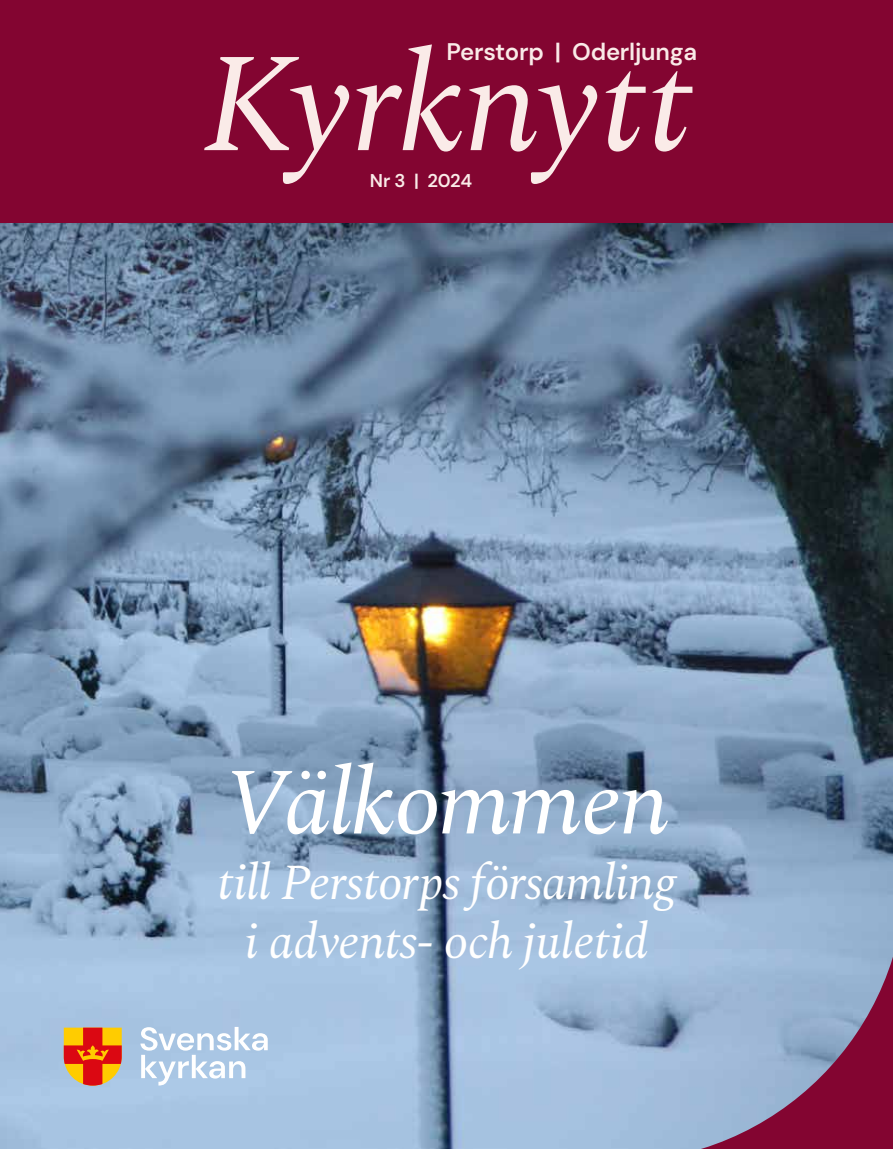
<style>
.page{position:relative;width:893px;height:1149px;background:#fff}
.page>*{position:absolute;margin:0;border:0;box-sizing:border-box;transform-origin:0 0}
.t1{font:italic 141px "Spectral";color:#faebe8}
.t2{font:italic 94.5px "Spectral";letter-spacing:-.025em;color:#fff}
.t3{font:italic 49.5px/59.4px "Spectral";letter-spacing:-.015em;color:#fff;text-align:center}
.t4{font:600 24px "DM Sans";letter-spacing:-.01em;color:#faebe8}
.t5{font:600 18.45px "DM Sans";letter-spacing:-.015em;color:#faebe8}
</style>
<div class="page">
<img style="left:0;top:279px;width:893px;height:869px">
<svg style="left:0;top:223px;width:893px;height:56px;background:#536982"></svg>
<div style="left:0;top:0;width:893px;height:223px;background:#830531"></div>
<svg style="left:616px;top:871px;width:277px;height:277px;background:#9598b8"></svg>
<svg style="left:140px;top:1026px;width:128px;height:59px"></svg>
<svg style="left:64px;top:1027px;width:58px;height:58px;background:#e46d21"></svg>
<p class="t4" style="left:446px;top:36px;width:252px">Perstorp | Oderljunga</p>
<h1 class="t1" style="left:203px;top:1px;width:489px">Kyrknytt</h1>
<p class="t5" style="left:370px;top:169px;width:104px">Nr 3 | 2024</p>
<h2 class="t2" style="left:223px;top:733px;width:448px">Välkommen</h2>
<p class="t3" style="left:217px;top:848px;width:460px">till Perstorps församling i advents- och juletid</p>
</div>
